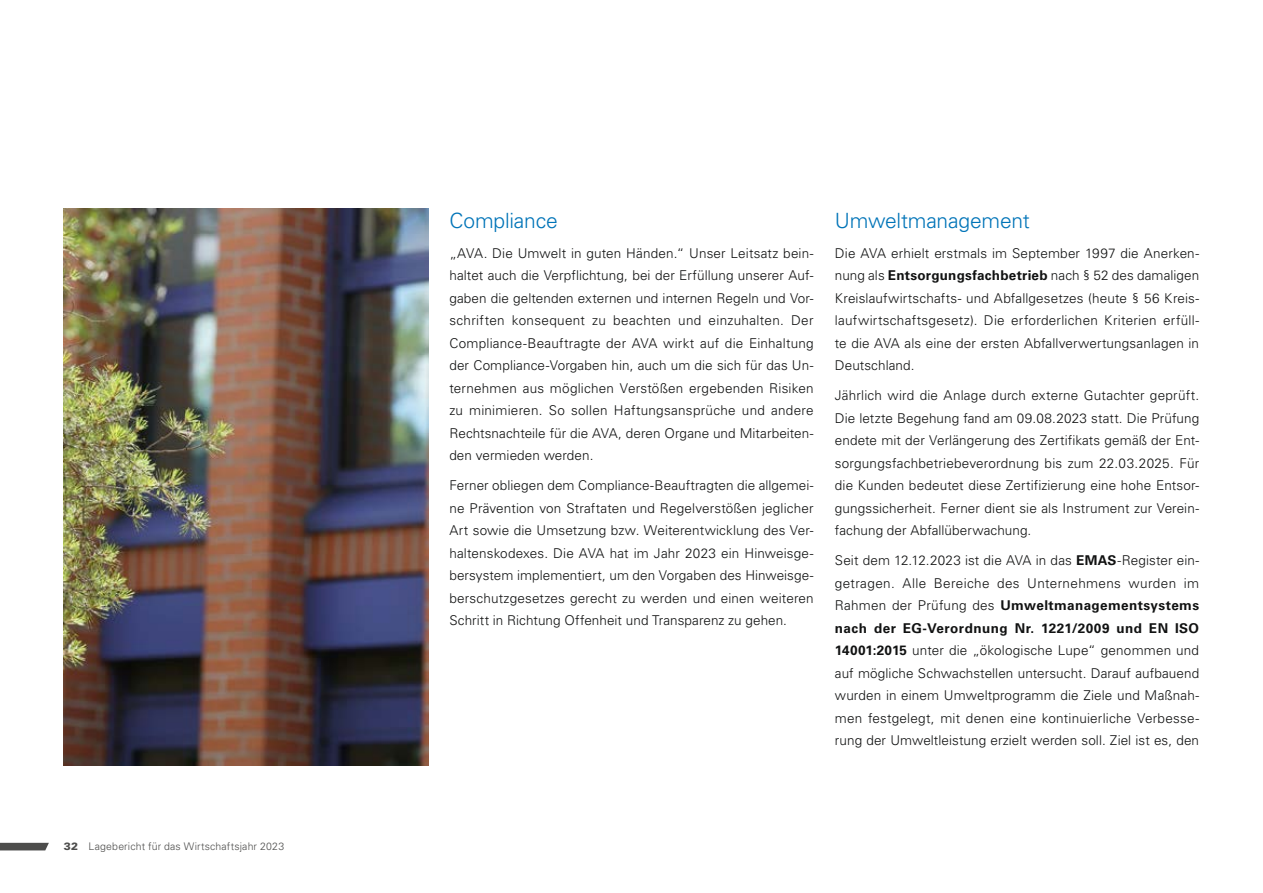
<style>
.page{position:relative;width:1263px;height:893px;background:#fff}
.page>*{position:absolute;margin:0;border:0;box-sizing:border-box;transform-origin:0 0}
.t1{font:300 21px "Univers LT Pro 45";letter-spacing:-.01em;color:#0074b8}
.t2{font:300 13.5px/22.5px "Univers LT Pro 45";letter-spacing:.005em;color:#111212;text-align:justify}
.t3{font:700 13.5px/22.5px "Univers LT Pro 65";letter-spacing:.03em;color:#111212}
.t4{font:300 10.5px "Univers LT Pro 45";letter-spacing:.015em;color:#4d4d4c}
.s1{font-family:"Univers LT Pro 75";font-weight:900}
.s2{font-family:"Univers LT Pro 65";font-weight:700}
.s3{font-family:"Univers LT Pro 45";font-weight:300}
</style>
<div class="page">
<svg style="left:0;top:843px;width:49px;height:7px"></svg>
<img style="left:64px;top:208px;width:364px;height:557px">
<p class="t4" style="left:64px;top:840px;width:222px"><span class="s1">32</span> Lagebericht für das Wirtschaftsjahr 2023</p>
<h1 class="t1" style="left:449px;top:206px;width:110px">Compliance</h1>
<p class="t2" style="left:449px;top:241px;width:366px">„AVA. Die Umwelt in guten Händen.“ Unser Leitsatz bein&shy;haltet auch die Verpflichtung, bei der Erfüllung unserer Auf&shy;gaben die geltenden externen und internen Regeln und Vor&shy;schriften konsequent zu beachten und einzuhalten. Der Compliance-Beauftragte der AVA wirkt auf die Einhaltung der Compliance-Vorgaben hin, auch um die sich für das Un&shy;ternehmen aus möglichen Verstößen ergebenden Risiken zu minimieren. So sollen Haftungsansprüche und andere Rechtsnachteile für die AVA, deren Organe und Mitarbeiten&shy;den vermieden werden.</p>
<p class="t2" style="left:449px;top:474px;width:366px">Ferner obliegen dem Compliance-Beauftragten die allgemei&shy;ne Prävention von Straftaten und Regelverstößen jeglicher Art sowie die Umsetzung bzw. Weiterentwicklung des Ver&shy;haltenskodexes. Die AVA hat im Jahr 2023 ein Hinweisge&shy;bersystem implementiert, um den Vorgaben des Hinweisge&shy;berschutzgesetzes gerecht zu werden und einen weiteren Schritt in Richtung Offenheit und Transparenz zu gehen.</p>
<h1 class="t1" style="left:835px;top:206px;width:196px">Umweltmanagement</h1>
<p class="t2" style="left:835px;top:241px;width:366px">Die AVA erhielt erstmals im September 1997 die Anerken&shy;nung als <span class="s2">Entsorgungsfachbetrieb</span> nach § 52 des damaligen Kreislaufwirtschafts- und Abfallgesetzes (heute § 56 Kreis&shy;laufwirtschaftsgesetz). Die erforderlichen Kriterien erfüll&shy;te die AVA als eine der ersten Abfallverwertungsanlagen in Deutschland.</p>
<p class="t2" style="left:835px;top:384px;width:366px">Jährlich wird die Anlage durch externe Gutachter geprüft.<br>Die letzte Begehung fand am 09.08.2023 statt. Die Prüfung endete mit der Verlängerung des Zertifikats gemäß der Ent&shy;sorgungsfachbetriebeverordnung bis zum 22.03.2025. Für die Kunden bedeutet diese Zertifizierung eine hohe Entsor&shy;gungssicherheit. Ferner dient sie als Instrument zur Verein&shy;fachung der Abfallüberwachung.</p>
<p class="t2" style="left:835px;top:549px;width:366px">Seit dem 12.12.2023 ist die AVA in das <span class="s2">EMAS</span>-Register ein&shy;getragen. Alle Bereiche des Unternehmens wurden im</p>
<p class="t3" style="left:835px;top:593px;width:366px"><span class="s3">Rahmen der Prüfung des</span> Umweltmanagementsystems nach der EG-Verordnung Nr. 1221/2009 und EN ISO</p>
<p class="t2" style="left:835px;top:639px;width:366px"><span class="s2">14001:2015</span> unter die „ökologische Lupe“ genommen und auf mögliche Schwachstellen untersucht. Darauf aufbauend wurden in einem Umweltprogramm die Ziele und Maßnah&shy;men festgelegt, mit denen eine kontinuierliche Verbesse&shy;rung der Umweltleistung erzielt werden soll. Ziel ist es, den</p>
</div>
